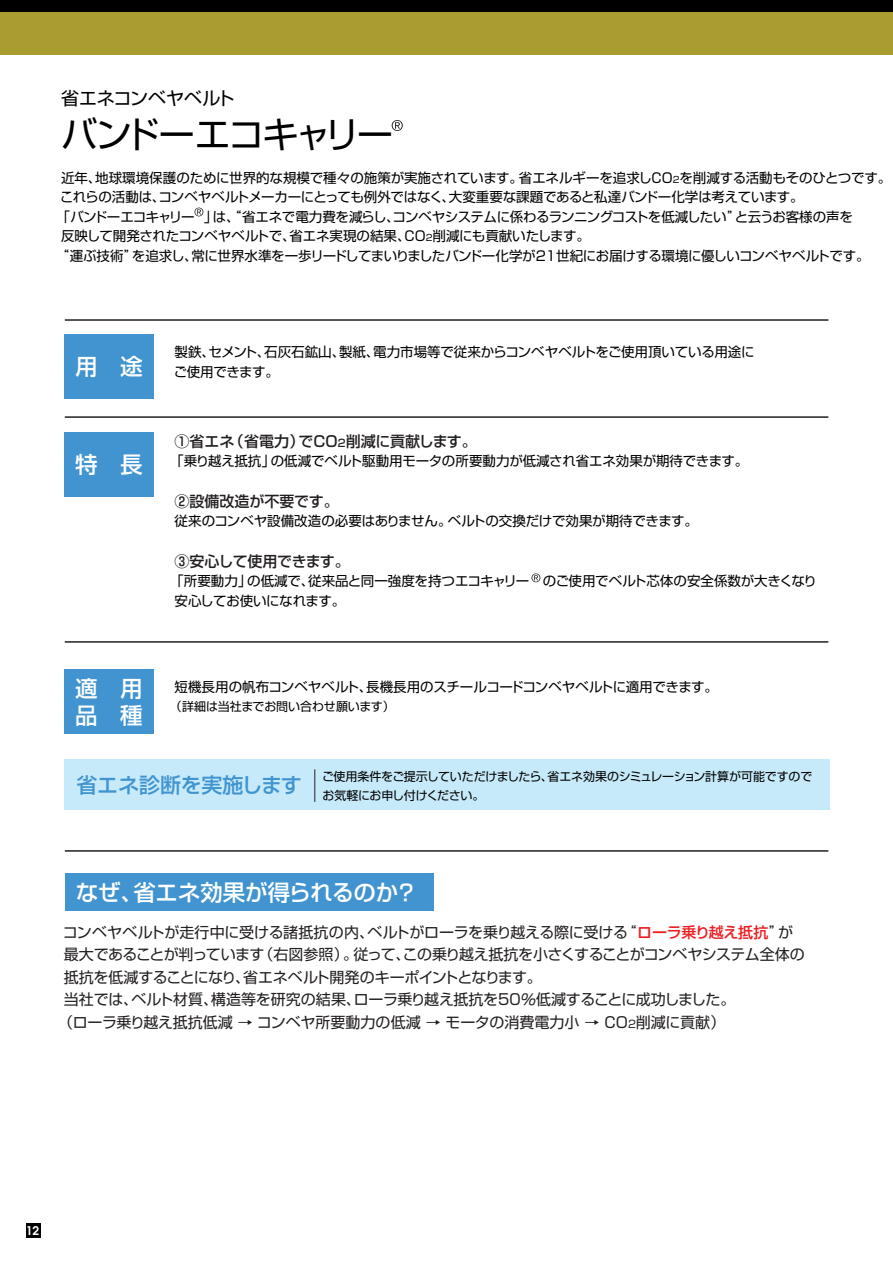
<style>
.page{position:relative;width:893px;height:1263px;background:#fff}
.page>*{position:absolute;margin:0;border:0;box-sizing:border-box;transform-origin:0 0}
.t1{font:36px "Shin Go";letter-spacing:-.075em;color:#000}
.t2{font:500 22.5px/27px "Shin Go";letter-spacing:-.01em;color:#fff}
.t3{font:500 21px "Shin Go";letter-spacing:-.015em;color:#4194d0}
.t4{font:18px "Shin Go";letter-spacing:-.005em;color:#000}
.t5{font:15px "Shin Go";letter-spacing:-.02em;color:#231f20}
.t6{font:15px "Shin Go";letter-spacing:-.04em;color:#231f20}
.t7{font:500 15px "Shin Go";letter-spacing:-.01em;color:#231f20}
.t8{font:15px "Shin Go";color:#231f20}
.t9{font:13.5px/19.5px "Shin Go";letter-spacing:-.015em;color:#000}
.t10{font:13.5px "Shin Go";letter-spacing:-.04em;color:#000}
.t11{font:12px/19.5px "Shin Go";letter-spacing:-.015em;color:#000}
.t12{font:600 12px "Avant Garde";color:#fff}
.s1{font-size:9px}
.s2{font-size:10.5px}
.s3{font-weight:500;color:#ee1d23}
</style>
<div class="page">
<div style="left:0;top:0;width:893px;height:13px;background:#000"></div>
<div style="left:0;top:13px;width:893px;height:42px;background:#aa9c31"></div>
<div style="left:26px;top:1223px;width:15px;height:15px;background:#000"></div>
<div style="left:65px;top:873px;width:369px;height:37px;background:#4194d0"></div>
<hr style="left:65px;top:319px;width:763px;height:2px;background:#231f20">
<hr style="left:65px;top:850px;width:763px;height:2px;background:#231f20">
<hr style="left:65px;top:641px;width:763px;height:2px;background:#231f20">
<div style="left:64px;top:432px;width:90px;height:64px;background:#4194d0"></div>
<div style="left:64px;top:335px;width:90px;height:64px;background:#4194d0"></div>
<hr style="left:65px;top:416px;width:763px;height:2px;background:#231f20">
<div style="left:64px;top:669px;width:90px;height:64px;background:#4194d0"></div>
<div style="left:64px;top:760px;width:765px;height:50px;background:#c6eafa"></div>
<hr style="left:315px;top:769px;width:1px;height:33px;background:#231f20">
<svg style="left:392px;top:120px;width:11px;height:11px"></svg>
<svg style="left:194px;top:208px;width:9px;height:8px"></svg>
<svg style="left:531px;top:573px;width:9px;height:9px"></svg>
<h3 class="t4" style="left:61px;top:86px;width:175px">省エネコンベヤベルト</h3>
<h1 class="t1" style="left:61px;top:110px;width:333px">バンドーエコキャリー</h1>
<p class="t9" style="left:61px;top:167px;width:832px">近年、地球環境保護のために世界的な規模で種々の施策が実施されています。省エネルギーを追求しCO<span class="s1">2</span>を削減する活動もそのひとつです。</p>
<p class="t9" style="left:60px;top:186px;width:745px">これらの活動は、コンベヤベルトメーカーにとっても例外ではなく、大変重要な課題であると私達バンドー化学は考えています。</p>
<p class="t10" style="left:56px;top:207px;width:798px">「バンドーエコキャリー 」は、“省エネで電力費を減らし、コンベヤシステムに係わるランニングコストを低減したい”と云うお客様の声を</p>
<p class="t9" style="left:61px;top:225px;width:530px">反映して開発されたコンベヤベルトで、省エネ実現の結果、CO<span class="s1">2</span>削減にも貢献いたします。</p>
<p class="t9" style="left:56px;top:245px;width:815px">“運ぶ技術”を追求し、常に世界水準を一歩リードしてまいりましたバンドー化学が21世紀にお届けする環境に優しいコンベヤベルトです。</p>
<h2 class="t2" style="left:75px;top:352px;width:69px">用 途</h2>
<p class="t9" style="left:174px;top:341px;width:582px">製鉄、セメント、石灰石鉱山、製紙、電力市場等で従来からコンベヤベルトをご使用頂いている用途にご使用できます。</p>
<h2 class="t2" style="left:75px;top:450px;width:69px">特 長</h2>
<p class="t7" style="left:175px;top:431px;width:304px">①省エネ（省電力）でCO<span class="s2">2</span>削減に貢献します。</p>
<p class="t9" style="left:170px;top:451px;width:580px">「乗り越え抵抗」の低減でベルト駆動用モータの所要動力が低減され省エネ効果が期待できます。</p>
<p class="t7" style="left:175px;top:491px;width:166px">②設備改造が不要です。</p>
<p class="t9" style="left:175px;top:511px;width:525px">従来のコンベヤ設備改造の必要はありません。ベルトの交換だけで効果が期待できます。</p>
<p class="t7" style="left:175px;top:551px;width:177px">③安心して使用できます。</p>
<p class="t9" style="left:175px;top:571px;width:644px;text-indent:-5px">「所要動力」の低減で、従来品と同一強度を持つエコキャリー のご使用でベルト芯体の安全係数が大きくなり安心してお使いになれます。</p>
<h2 class="t2" style="left:75px;top:674px;width:69px">適 用品 種</h2>
<p class="t9" style="left:175px;top:676px;width:545px">短機長用の帆布コンベヤベルト、長機長用のスチールコードコンベヤベルトに適用できます。</p>
<p class="t11" style="left:170px;top:696px;width:226px">（詳細は当社までお問い合わせ願います）</p>
<h3 class="t3" style="left:77px;top:771px;width:227px">省エネ診断を実施します</h3>
<p class="t11" style="left:322px;top:765px;width:492px">ご使用条件をご提示していただけましたら、省エネ効果のシミュレーション計算が可能ですのでお気軽にお申し付けください。</p>
<h2 class="t2" style="left:76px;top:877px;width:343px">なぜ、省エネ効果が得られるのか？</h2>
<p class="t5" style="left:63px;top:922px;width:732px">コンベヤベルトが走行中に受ける諸抵抗の内、ベルトがローラを乗り越える際に受ける“<span class="s3">ローラ乗り越え抵抗</span>”が</p>
<p class="t6" style="left:64px;top:944px;width:742px">最大であることが判っています（右図参照）。従って、この乗り越え抵抗を小さくすることがコンベヤシステム全体の</p>
<p class="t5" style="left:64px;top:967px;width:479px">抵抗を低減することになり、省エネベルト開発のキーポイントとなります。</p>
<p class="t5" style="left:64px;top:989px;width:673px">当社では、ベルト材質、構造等を研究の結果、ローラ乗り越え抵抗を50％低減することに成功しました。</p>
<p class="t8" style="left:58px;top:1012px;width:669px">（ローラ乗り越え抵抗低減 → コンベヤ所要動力の低減 → モータの消費電力小 → CO<span class="s2">2</span>削減に貢献）</p>
<p class="t12" style="left:26px;top:1223px;width:15px">12</p>
</div>
